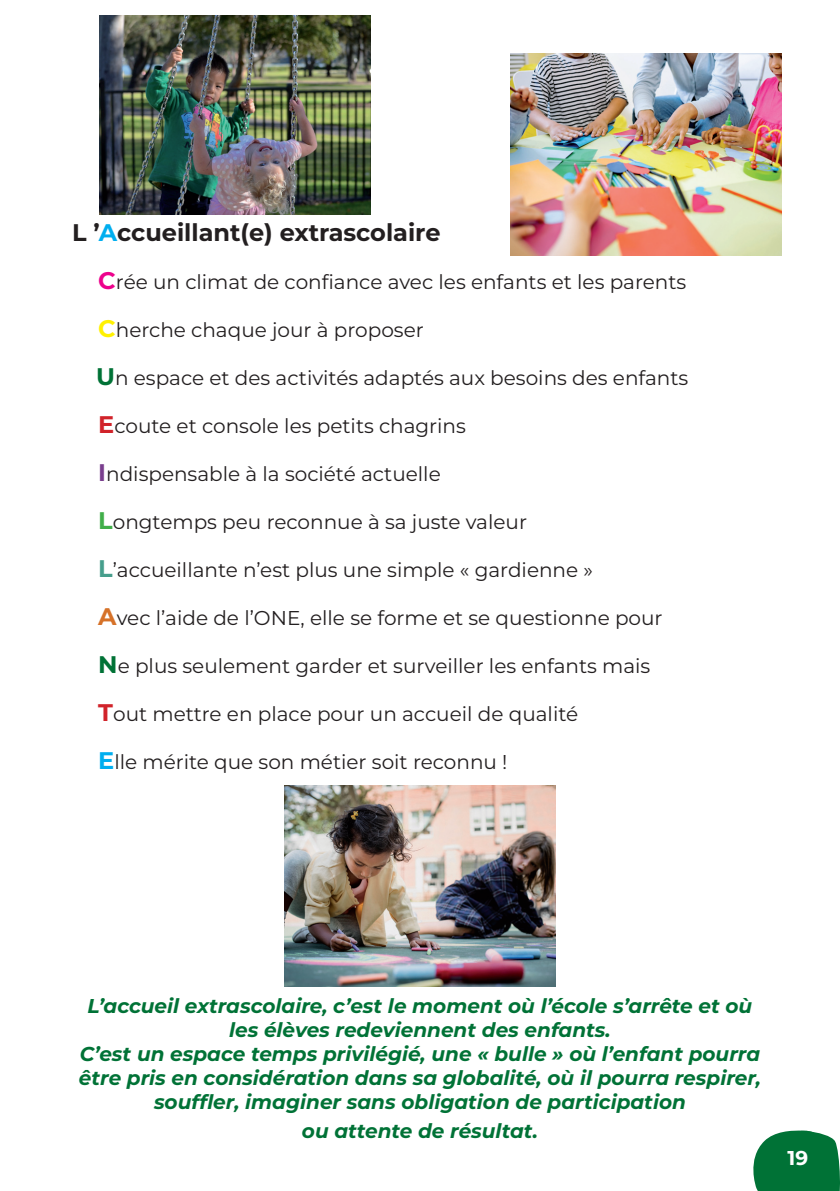
<style>
.page{position:relative;width:840px;height:1191px;background:#fff}
.page>*{position:absolute;margin:0;border:0;box-sizing:border-box;transform-origin:0 0}
.t1{font:700 24px "Montserrat";color:#231f20}
.t2{font:20px "Montserrat";color:#231f20}
.t3{font:italic 700 20px/24px "Montserrat";color:#007236;text-align:center}
.t4{font:700 20px "Montserrat";color:#fff}
.s1{color:#00aeef}
.s2{font-weight:700;font-size:24px;color:#ed028c}
.s3{font-weight:700;font-size:24px;color:#fff101}
.s4{font-weight:700;font-size:24px;color:#007236}
.s5{font-weight:700;font-size:24px;color:#d1232a}
.s6{font-weight:700;font-size:24px;color:#793e8d}
.s7{font-weight:700;font-size:24px;color:#40ae49}
.s8{font-weight:700;font-size:24px;color:#469e8c}
.s9{font-weight:700;font-size:24px;color:#d67229}
.s10{font-weight:700;font-size:24px;color:#00aeef}
</style>
<div class="page">
<img style="left:99px;top:15px;width:271px;height:200px">
<img style="left:284px;top:785px;width:271px;height:201px">
<img style="left:510px;top:54px;width:271px;height:201px">
<svg style="left:753px;top:1130px;width:86px;height:61px"></svg>
<p class="t1" style="left:72px;top:216px;width:370px">L ’<span class="s1">A</span>ccueillant(e) extrascolaire</p>
<p class="t2" style="left:98px;top:268px;width:589px"><span class="s2">C</span>rée un climat de confiance avec les enfants et les parents</p>
<p class="t2" style="left:98px;top:316px;width:327px"><span class="s3">C</span>herche chaque jour à proposer</p>
<p class="t2" style="left:96px;top:364px;width:593px"><span class="s4">U</span>n espace et des activités adaptés aux besoins des enfants</p>
<p class="t2" style="left:98px;top:412px;width:369px"><span class="s5">E</span>coute et console les petits chagrins</p>
<p class="t2" style="left:98px;top:460px;width:344px"><span class="s6">I</span>ndispensable à la société actuelle</p>
<p class="t2" style="left:98px;top:508px;width:430px"><span class="s7">L</span>ongtemps peu reconnue à sa juste valeur</p>
<p class="t2" style="left:98px;top:556px;width:496px"><span class="s8">L</span>’accueillante n’est plus une simple « gardienne »</p>
<p class="t2" style="left:98px;top:604px;width:565px"><span class="s9">A</span>vec l’aide de l’ONE, elle se forme et se questionne pour</p>
<p class="t2" style="left:98px;top:652px;width:553px"><span class="s4">N</span>e plus seulement garder et surveiller les enfants mais</p>
<p class="t2" style="left:98px;top:700px;width:481px"><span class="s5">T</span>out mettre en place pour un accueil de qualité</p>
<p class="t2" style="left:98px;top:748px;width:410px"><span class="s10">E</span>lle mérite que son métier soit reconnu !</p>
<p class="t3" style="left:79px;top:993px;width:683px">L’accueil extrascolaire, c’est le moment où l’école s’arrête et où les élèves redeviennent des enfants.<br>C’est un espace temps privilégié, une « bulle » où l’enfant pourra être pris en considération dans sa globalité, où il pourra respirer, souffler, imaginer sans obligation de participation</p>
<p class="t3" style="left:302px;top:1118px;width:237px">ou attente de résultat.</p>
<p class="t4" style="left:787px;top:1144px;width:22px">19</p>
</div>
